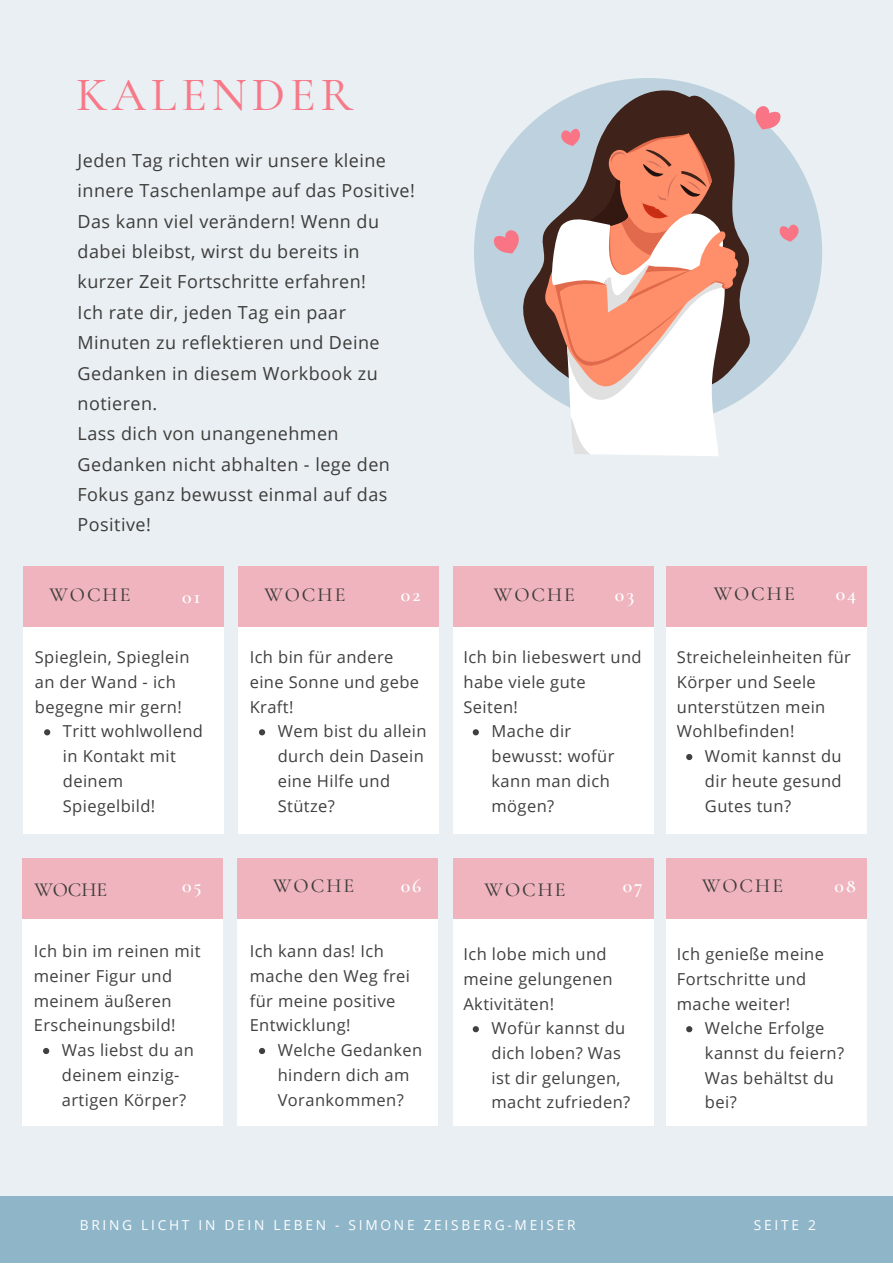
<style>
.page{position:relative;width:893px;height:1264px;background:#fff}
.page>*{position:absolute;margin:0;border:0;box-sizing:border-box;transform-origin:0 0}
.t1{font:500 48px "Cormorant Garamond";letter-spacing:.1em;color:#f77989}
.t2{font:500 19.8px "Cormorant Garamond";letter-spacing:.1em;color:#3d3c3b}
.t3{font:600 19.8px "Cormorant Garamond";letter-spacing:.1em;color:#fff}
.t4{font:18px/30.3px "Open Sans";letter-spacing:.025em;color:#3d3c3b}
.t5{font:16.5px/24.8px "Open Sans";letter-spacing:.025em;color:#404040}
.t6{font:13.65px "Open Sans";letter-spacing:.2em;color:#fff}
</style>
<div class="page">
<div style="left:0;top:0;width:892px;height:1262px;background:#e9eff2"></div>
<div style="left:0;top:1195px;width:892px;height:67px;background:#8fb5c9"></div>
<div style="left:454px;top:919px;width:200px;height:207px;background:#fff"></div>
<div style="left:454px;top:858px;width:200px;height:61px;background:#efb4bd"></div>
<div style="left:666px;top:627px;width:200px;height:207px;background:#fff"></div>
<div style="left:666px;top:566px;width:200px;height:61px;background:#efb4bd"></div>
<div style="left:239px;top:627px;width:200px;height:207px;background:#fff"></div>
<div style="left:239px;top:566px;width:200px;height:61px;background:#efb4bd"></div>
<div style="left:237px;top:919px;width:201px;height:207px;background:#fff"></div>
<div style="left:237px;top:858px;width:201px;height:61px;background:#efb4bd"></div>
<div style="left:23px;top:919px;width:200px;height:207px;background:#fff"></div>
<div style="left:23px;top:858px;width:200px;height:61px;background:#efb4bd"></div>
<div style="left:454px;top:627px;width:200px;height:207px;background:#fff"></div>
<div style="left:454px;top:566px;width:200px;height:61px;background:#efb4bd"></div>
<div style="left:666px;top:858px;width:200px;height:61px;background:#efb4bd"></div>
<div style="left:24px;top:627px;width:200px;height:207px;background:#fff"></div>
<div style="left:24px;top:566px;width:200px;height:61px;background:#efb4bd"></div>
<div style="left:474px;top:78px;width:348px;height:348px;background:#bdd2de;border-radius:50%"></div>
<svg style="left:518px;top:87px;width:235px;height:310px"></svg>
<svg style="left:755px;top:106px;width:25px;height:23px"></svg>
<svg style="left:542px;top:100px;width:196px;height:356px"></svg>
<svg style="left:494px;top:230px;width:25px;height:23px"></svg>
<svg style="left:779px;top:224px;width:19px;height:18px"></svg>
<svg style="left:44px;top:729px;width:6px;height:6px"></svg>
<svg style="left:259px;top:729px;width:6px;height:6px"></svg>
<svg style="left:472px;top:729px;width:7px;height:6px"></svg>
<svg style="left:686px;top:754px;width:6px;height:6px"></svg>
<svg style="left:43px;top:1048px;width:6px;height:6px"></svg>
<svg style="left:259px;top:1048px;width:6px;height:6px"></svg>
<svg style="left:472px;top:1026px;width:7px;height:6px"></svg>
<div style="left:665px;top:919px;width:201px;height:207px;background:#fff"></div>
<svg style="left:686px;top:1026px;width:6px;height:6px"></svg>
<p class="t1" style="left:76px;top:66px;width:278px">KALENDER</p>
<p class="t4" style="left:78px;top:145px;width:339px">Jeden Tag richten wir unsere kleine innere Taschenlampe auf das Positive!<br>Das kann viel verändern! Wenn du dabei bleibst, wirst du bereits in kurzer Zeit Fortschritte erfahren!</p>
<p class="t4" style="left:78px;top:297px;width:303px">Ich rate dir, jeden Tag ein paar<br>Minuten zu reflektieren und Deine<br>Gedanken in diesem Workbook zu notieren.</p>
<p class="t4" style="left:78px;top:418px;width:314px">Lass dich von unangenehmen<br>Gedanken nicht abhalten - lege den<br>Fokus ganz bewusst einmal auf das<br>Positive!</p>
<p class="t2" style="left:49px;top:582px;width:83px">WOCHE</p>
<p class="t3" style="left:182px;top:585px;width:20px">01</p>
<p class="t2" style="left:264px;top:582px;width:83px">WOCHE</p>
<p class="t3" style="left:401px;top:582px;width:21px">02</p>
<p class="t2" style="left:494px;top:582px;width:83px">WOCHE</p>
<p class="t3" style="left:615px;top:582px;width:21px">03</p>
<p class="t2" style="left:713px;top:582px;width:83px">WOCHE</p>
<p class="t3" style="left:835px;top:582px;width:22px">04</p>
<p class="t5" style="left:35px;top:644px;width:156px">Spieglein, Spieglein an der Wand - ich begegne mir gern!</p>
<p class="t5" style="left:63px;top:718px;width:142px">Tritt wohlwollend in Kontakt mit deinem<br>Spiegelbild!</p>
<p class="t5" style="left:250px;top:644px;width:171px">Ich bin für andere eine Sonne und gebe<br>Kraft!</p>
<p class="t5" style="left:278px;top:718px;width:150px">Wem bist du allein durch dein Dasein eine Hilfe und<br>Stütze?</p>
<p class="t5" style="left:463px;top:644px;width:180px">Ich bin liebeswert und habe viele gute<br>Seiten!</p>
<p class="t5" style="left:491px;top:718px;width:124px">Mache dir bewusst: wofür kann man dich mögen?</p>
<p class="t5" style="left:676px;top:644px;width:175px">Streicheleinheiten für<br>Körper und Seele unterstützen mein<br>Wohlbefinden!</p>
<p class="t5" style="left:705px;top:743px;width:138px;text-align:justify">Womit kannst du dir heute gesund Gutes tun?</p>
<p class="t2" style="left:34px;top:877px;width:74px">WOCHE</p>
<p class="t3" style="left:182px;top:874px;width:21px">05</p>
<p class="t2" style="left:273px;top:874px;width:83px">WOCHE</p>
<p class="t3" style="left:401px;top:874px;width:22px">06</p>
<p class="t2" style="left:702px;top:874px;width:83px">WOCHE</p>
<p class="t2" style="left:484px;top:878px;width:83px">WOCHE</p>
<p class="t3" style="left:622px;top:873px;width:21px">07</p>
<p class="t3" style="left:834px;top:874px;width:23px">08</p>
<p class="t5" style="left:34px;top:938px;width:168px">Ich bin im reinen mit meiner Figur und meinem äußeren<br>Erscheinungsbild!</p>
<p class="t5" style="left:62px;top:1037px;width:134px">Was liebst du an deinem einzig&shy;artigen Körper?</p>
<p class="t5" style="left:250px;top:938px;width:162px">Ich kann das! Ich mache den Weg frei für meine positive<br>Entwicklung!</p>
<p class="t5" style="left:278px;top:1037px;width:146px">Welche Gedanken hindern dich am<br>Vorankommen?</p>
<p class="t5" style="left:463px;top:941px;width:150px">Ich lobe mich und meine gelungenen<br>Aktivitäten!</p>
<p class="t5" style="left:491px;top:1015px;width:140px">Wofür kannst du dich loben? Was ist dir gelungen, macht zufrieden?</p>
<p class="t5" style="left:676px;top:941px;width:149px">Ich genieße meine<br>Fortschritte und mache weiter!</p>
<p class="t5" style="left:705px;top:1015px;width:141px">Welche Erfolge kannst du feiern?<br>Was behältst du bei?</p>
<p class="t6" style="left:80px;top:1215px;width:497px">BRING LICHT IN DEIN LEBEN - SIMONE ZEISBERG-MEISER</p>
<p class="t6" style="left:753px;top:1215px;width:63px">SEITE 2</p>
</div>
